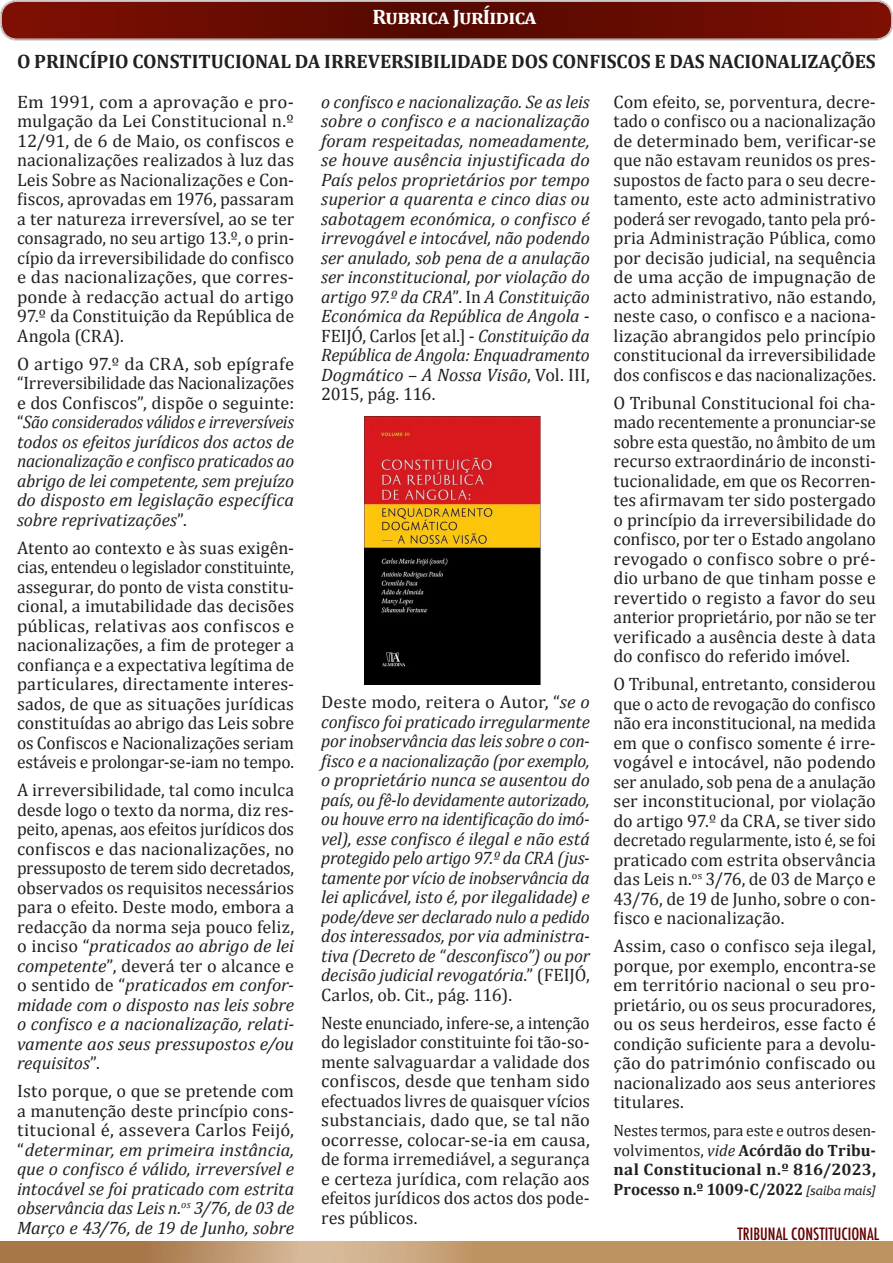
<style>
.page{position:relative;width:893px;height:1263px;background:#fff}
.page>*{position:absolute;margin:0;border:0;box-sizing:border-box;transform-origin:0 0}
.t1{font:700 21px "Cambria";letter-spacing:-.03em;color:#fff}
.t2{font:700 19.5px "Cambria";color:#231f20}
.t3{font:18px/19.5px "Cambria";letter-spacing:-.005em;color:#231f20;text-align:justify}
.t4{font:italic 18px/19.5px "Cambria";letter-spacing:-.005em;color:#231f20;text-align:justify}
.t5{font:18px/19.5px "Cambria";letter-spacing:-.005em;color:#231f20;text-align:justify;scale:1.05 1}
.t6{font:18px/19.5px "Cambria";letter-spacing:-.005em;color:#231f20;text-align:justify;scale:.96 1}
.t7{font:italic 18px/19.5px "Cambria";letter-spacing:-.005em;color:#231f20;text-align:justify;scale:.96 1}
.t8{font:700 16.5px/19.5px "Cambria";letter-spacing:.005em;color:#231f20;text-align:justify}
.t9{font:500 condensed 16.5px "Futura";color:#600}
.s1{font-style:normal}
.s2{font-style:italic}
.s3{font-weight:400}
.s4{font-weight:400;font-style:italic}
.s5{font-family:"Friz Qua Regu Ital OS";font-weight:400;font-size:13.5px}
</style>
<div class="page">
<svg style="left:1px;top:1px;width:891px;height:39px;background:#690d03"></svg>
<div style="left:0;top:0;width:893px;height:40px;border:1px solid #cfd0d2;border-radius:17px"></div>
<div style="left:1px;top:1px;width:891px;height:38px;border:1px solid #cfd0d2;border-radius:16px"></div>
<img style="left:364px;top:417px;width:177px;height:268px">
<svg style="left:1px;top:1242px;width:892px;height:21px;background:#bd9467"></svg>
<p class="t1" style="left:373px;top:2px;width:165px">Rubrica JurÍidica</p>
<p class="t2" style="left:17px;top:48px;width:860px">O PRINCÍPIO CONSTITUCIONAL DA IRREVERSIBILIDADE DOS CONFISCOS E DAS NACIONALIZAÇÕES</p>
<p class="t5" style="left:17px;top:92px;width:265px">Em 1991, com a aprovação e pro&shy;mulgação da Lei Constitucional n.º 12/91, de 6 de Maio, os confiscos e nacionalizações realizados à luz das Leis Sobre as Nacionalizações e Con&shy;fiscos, aprovadas em 1976, passaram a ter natureza irreversível, ao se ter consagrado, no seu artigo 13.º, o prin&shy;cípio da irreversibilidade do confisco e das nacionalizações, que corres&shy;ponde à redacção actual do artigo 97.º da Constituição da República de Angola (CRA).</p>
<p class="t7" style="left:17px;top:353px;width:290px"><span class="s1">O artigo 97.º da CRA, sob epígrafe “Irreversibilidade das Nacionalizações e dos Confiscos”, dispõe o seguinte: “</span>São considerados válidos e irreversíveis todos os efeitos jurídicos dos actos de nacionalização e confisco praticados ao abrigo de lei competente, sem prejuízo do disposto em legislação específica sobre reprivatizações<span class="s1">”.</span></p>
<p class="t3" style="left:17px;top:538px;width:279px">Atento ao contexto e às suas exigên&shy;cias, entendeu o legislador constituinte, assegurar, do ponto de vista constitu&shy;cional, a imutabilidade das decisões públicas, relativas aos confiscos e nacionalizações, a fim de proteger a confiança e a expectativa legítima de particulares, directamente interes&shy;sados, de que as situações jurídicas constituídas ao abrigo das Leis sobre os Confiscos e Nacionalizações seriam estáveis e prolongar-se-iam no tempo.</p>
<p class="t3" style="left:17px;top:780px;width:279px">A irreversibilidade, tal como inculca desde logo o texto da norma, diz res&shy;peito, apenas, aos efeitos jurídicos dos confiscos e das nacionalizações, no pressuposto de terem sido decretados, observados os requisitos necessários para o efeito. Deste modo, embora a redacção da norma seja pouco feliz, o inciso “<span class="s2">praticados ao abrigo de lei competente</span>”, deverá ter o alcance e o sentido de “<span class="s2">praticados em confor&shy;midade com o disposto nas leis sobre o confisco e a nacionalização, relati&shy;vamente aos seus pressupostos e/ou requisitos</span>”.</p>
<p class="t4" style="left:17px;top:1080px;width:279px"><span class="s1">Isto porque, o que se pretende com a manutenção deste princípio cons&shy;titucional é, assevera Carlos Feijó, “</span>determinar, em primeira instância, que o confisco é válido, irreversível e intocável se foi praticado com estrita observância das Leis n.<sup>os</sup> 3/76, de 03 de Março e 43/76, de 19 de Junho, sobre</p>
<p class="t4" style="left:321px;top:91px;width:270px">o confisco e nacionalização. Se as leis sobre o confisco e a nacionalização foram respeitadas, nomeadamente, se houve ausência injustificada do País pelos proprietários por tempo superior a quarenta e cinco dias ou sabotagem económica, o confisco é irrevogável e intocável, não podendo ser anulado, sob pena de a anulação ser inconstitucional, por violação do artigo 97.º da CRA<span class="s1">”. In</span> A Constituição Económica da República de Angola <span class="s1">- FEIJÓ, Carlos [et al.] -</span> Constituição da República de Angola: Enquadramento Dogmático – A Nossa Visão<span class="s1">, Vol. III, 2015, pág. 116.</span></p>
<p class="t4" style="left:321px;top:691px;width:270px"><span class="s1">Deste modo, reitera o Autor, “</span>se o confisco foi praticado irregularmente por inobservância das leis sobre o con&shy;fisco e a nacionalização (por exemplo, o proprietário nunca se ausentou do país, ou fê-lo devidamente autorizado, ou houve erro na identificação do imó&shy;vel), esse confisco é ilegal e não está protegido pelo artigo 97.º da CRA (jus&shy;tamente por vício de inobservância da lei aplicável, isto é, por ilegalidade) e pode/deve ser declarado nulo a pedido dos interessados, por via administra&shy;tiva (Decreto de “desconfisco”) ou por decisão judicial revogatória<span class="s1">.” (FEIJÓ, Carlos, ob. Cit., pág. 116).</span></p>
<p class="t6" style="left:321px;top:1013px;width:281px">Neste enunciado, infere-se, a intenção do legislador constituinte foi tão-so&shy;mente salvaguardar a validade dos confiscos, desde que tenham sido efectuados livres de quaisquer vícios substanciais, dado que, se tal não ocorresse, colocar-se-ia em causa, de forma irremediável, a segurança e certeza jurídica, com relação aos efeitos jurídicos dos actos dos pode&shy;res públicos.</p>
<p class="t3" style="left:613px;top:92px;width:264px">Com efeito, se, porventura, decre&shy;tado o confisco ou a nacionalização de determinado bem, verificar-se que não estavam reunidos os pres&shy;supostos de facto para o seu decre&shy;tamento, este acto administrativo poderá ser revogado, tanto pela pró&shy;pria Administração Pública, como por decisão judicial, na sequência de uma acção de impugnação de acto administrativo, não estando, neste caso, o confisco e a naciona&shy;lização abrangidos pelo princípio constitucional da irreversibilidade dos confiscos e das nacionalizações.</p>
<p class="t3" style="left:613px;top:393px;width:264px">O Tribunal Constitucional foi cha&shy;mado recentemente a pronunciar-se sobre esta questão, no âmbito de um recurso extraordinário de inconsti&shy;tucionalidade, em que os Recorren&shy;tes afirmavam ter sido postergado o princípio da irreversibilidade do confisco, por ter o Estado angolano revogado o confisco sobre o pré&shy;dio urbano de que tinham posse e revertido o registo a favor do seu anterior proprietário, por não se ter verificado a ausência deste à data do confisco do referido imóvel.</p>
<p class="t3" style="left:613px;top:674px;width:264px">O Tribunal, entretanto, considerou que o acto de revogação do confisco não era inconstitucional, na medida em que o confisco somente é irre&shy;vogável e intocável, não podendo ser anulado, sob pena de a anulação ser inconstitucional, por violação do artigo 97.º da CRA, se tiver sido decretado regularmente, isto é, se foi praticado com estrita observância das Leis n.<sup>os</sup> 3/76, de 03 de Março e 43/76, de 19 de Junho, sobre o con&shy;fisco e nacionalização.</p>
<p class="t3" style="left:613px;top:936px;width:264px">Assim, caso o confisco seja ilegal, porque, por exemplo, encontra-se em território nacional o seu pro&shy;prietário, ou os seus procuradores, ou os seus herdeiros, esse facto é condição suficiente para a devolu&shy;ção do património confiscado ou nacionalizado aos seus anteriores titulares.</p>
<p class="t8" style="left:613px;top:1120px;width:264px"><span class="s3">Nestes termos, para este e outros desen&shy;volvimentos,</span> <span class="s4">vide</span> Acórdão do Tribu&shy;nal Constitucional n.º 816/2023, Processo n.º 1009-C/2022 <span class="s5">[saiba mais]</span></p>
<p class="t9" style="left:737px;top:1224px;width:144px">TRIBUNAL CONSTITUCIONAL</p>
</div>
